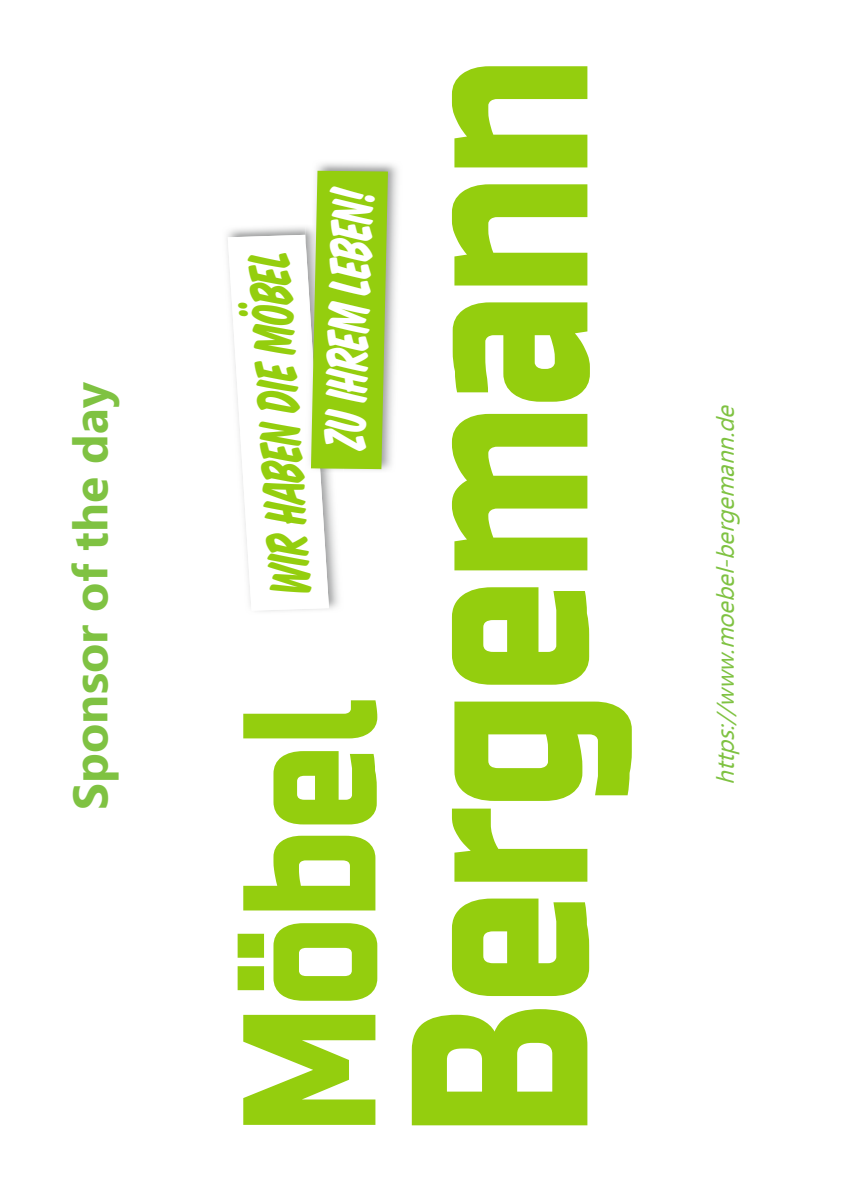
<style>
.page{position:relative;width:845px;height:1191px;background:#fff}
.page>*{position:absolute;margin:0;border:0;box-sizing:border-box;transform-origin:0 0}
.t1{font:64.4px "House Slant";color:#94ce0e;scale:.72 1}
.t2{font:64.4px "House Slant";color:#fff;scale:.71 1}
.t3{font:700 48px "Ebrima";color:#7fc242}
.t4{font:italic 24px "Ebrima";color:#7fc242}
</style>
<div class="page">
<svg style="left:237px;top:66px;width:353px;height:1060px"></svg>
<svg style="left:412px;top:1009px;width:175px;height:116px"></svg>
<svg style="left:452px;top:898px;width:137px;height:98px"></svg>
<svg style="left:452px;top:808px;width:135px;height:73px"></svg>
<svg style="left:454px;top:701px;width:178px;height:100px"></svg>
<svg style="left:452px;top:587px;width:137px;height:97px"></svg>
<svg style="left:452px;top:414px;width:135px;height:156px"></svg>
<svg style="left:453px;top:302px;width:137px;height:100px"></svg>
<svg style="left:452px;top:184px;width:135px;height:101px"></svg>
<svg style="left:452px;top:66px;width:135px;height:101px"></svg>
<svg style="left:243px;top:1014px;width:132px;height:110px"></svg>
<svg style="left:238px;top:923px;width:139px;height:77px"></svg>
<svg style="left:243px;top:835px;width:132px;height:75px"></svg>
<svg style="left:273px;top:751px;width:104px;height:73px"></svg>
<svg style="left:243px;top:700px;width:134px;height:38px"></svg>
<img style="left:226px;top:234px;width:117px;height:380px">
<img style="left:306px;top:160px;width:96px;height:313px">
<svg style="left:228px;top:171px;width:160px;height:439px"></svg>
<h2 class="t3" style="left:71px;top:809px;width:428px;rotate:-90deg">Sponsor of the day</h2>
<h1 class="t1" style="left:252px;top:597px;width:479px;rotate:-94deg">Wir haben die Möbel</h1>
<h1 class="t2" style="left:304px;top:447px;width:368px;rotate:-88deg">zu Ihrem Leben!</h1>
<p class="t4" style="left:716px;top:784px;width:386px;rotate:-90deg">https://www.moebel -berg emann.de</p>
</div>
